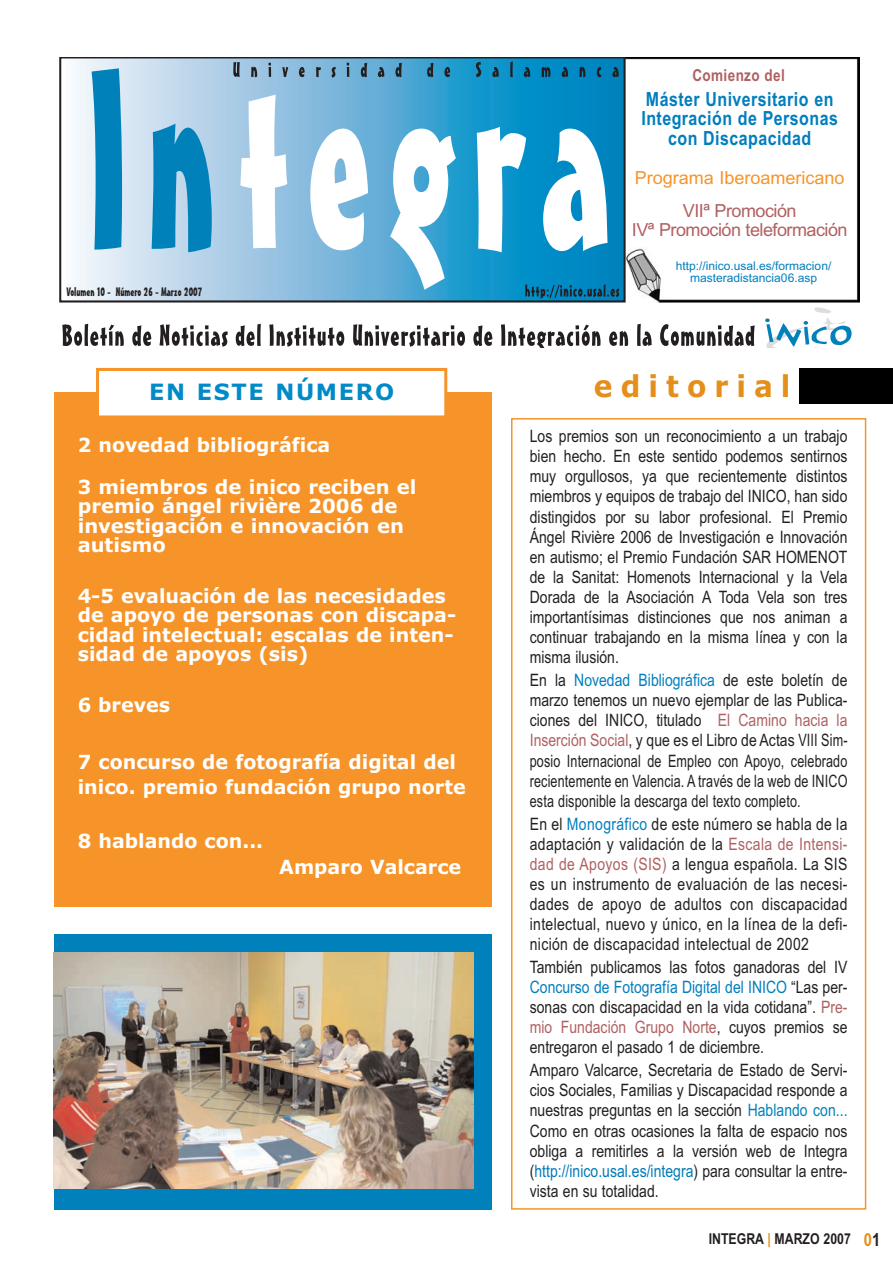
<style>
.page{position:relative;width:893px;height:1263px;background:#fff}
.page>*{position:absolute;margin:0;border:0;box-sizing:border-box;transform-origin:0 0}
.t1{font:700 30px "Verdana";letter-spacing:.285em;color:#e58e19;scale:.94 1}
.t2{font:700 22.5px "Verdana";letter-spacing:.07em;color:#008ac7}
.t3{font:700 19.5px/19.5px "Verdana";color:#fff}
.t4{font:700 19.5px/19.5px "Arial Narrow";letter-spacing:.025em;color:#007ebe;text-align:center}
.t5{font:18px/19.5px "Arial";letter-spacing:-.03em;color:#b06061;text-align:center}
.t6{font:18px "Arial";color:#f79429}
.t7{font:17.1px/20.1px "Arial Narrow";color:#231f20;text-align:justify}
.t8{font:700 16.5px "Arial Narrow";letter-spacing:.025em;color:#b06061}
.t9{font:700 15px "Arial Narrow";color:#231f20}
.t10{font:12px/12px "Arial";color:#007ebe;text-align:center}
.t11{font:12px "Mister Earl BT";color:#231f20}
.s1{color:#007ebe}
.s2{color:#b06061}
.s3{color:#0081bc}
.s4{color:#007ab7}
.s5{color:#e58e19}
.s6{font-size:18px;color:#e58e19}
.s7{font-size:18px}
</style>
<div class="page">
<img style="left:626px;top:57px;width:234px;height:245px">
<hr style="left:622px;top:57px;width:3px;height:244px;background:#0081b9">
<svg style="left:76px;top:59px;width:546px;height:240px;background:#6fb6db"></svg>
<div style="left:59px;top:56px;width:567px;height:246px;border:2px solid #231f20"></div>
<svg style="left:240px;top:95px;width:47px;height:153px"></svg>
<svg style="left:310px;top:129px;width:58px;height:121px"></svg>
<svg style="left:390px;top:129px;width:66px;height:161px"></svg>
<svg style="left:477px;top:127px;width:49px;height:125px"></svg>
<svg style="left:543px;top:129px;width:64px;height:122px"></svg>
<svg style="left:92px;top:68px;width:30px;height:182px;background:#1e8fc1"></svg>
<svg style="left:152px;top:124px;width:60px;height:128px;background:#3197c6"></svg>
<svg style="left:62px;top:324px;width:62px;height:22px"></svg>
<svg style="left:132px;top:325px;width:19px;height:21px"></svg>
<svg style="left:159px;top:324px;width:69px;height:23px"></svg>
<svg style="left:236px;top:324px;width:25px;height:22px"></svg>
<svg style="left:269px;top:324px;width:75px;height:23px"></svg>
<svg style="left:353px;top:324px;width:112px;height:23px"></svg>
<svg style="left:473px;top:325px;width:19px;height:21px"></svg>
<svg style="left:501px;top:324px;width:99px;height:24px"></svg>
<svg style="left:609px;top:331px;width:19px;height:15px"></svg>
<svg style="left:637px;top:324px;width:15px;height:22px"></svg>
<svg style="left:660px;top:324px;width:95px;height:22px"></svg>
<svg style="left:765px;top:307px;width:87px;height:41px"></svg>
<svg style="left:233px;top:62px;width:7px;height:15px"></svg>
<svg style="left:251px;top:67px;width:6px;height:10px"></svg>
<svg style="left:268px;top:63px;width:3px;height:14px"></svg>
<svg style="left:282px;top:67px;width:6px;height:10px"></svg>
<svg style="left:299px;top:67px;width:6px;height:10px"></svg>
<svg style="left:316px;top:67px;width:5px;height:10px"></svg>
<svg style="left:331px;top:67px;width:5px;height:11px"></svg>
<svg style="left:347px;top:63px;width:2px;height:14px"></svg>
<svg style="left:361px;top:63px;width:6px;height:14px"></svg>
<svg style="left:378px;top:67px;width:6px;height:10px"></svg>
<svg style="left:395px;top:63px;width:7px;height:14px"></svg>
<svg style="left:427px;top:63px;width:6px;height:14px"></svg>
<svg style="left:444px;top:67px;width:6px;height:10px"></svg>
<svg style="left:476px;top:62px;width:5px;height:15px"></svg>
<svg style="left:492px;top:67px;width:7px;height:10px"></svg>
<svg style="left:510px;top:62px;width:3px;height:15px"></svg>
<svg style="left:524px;top:67px;width:6px;height:10px"></svg>
<svg style="left:542px;top:67px;width:8px;height:10px"></svg>
<svg style="left:562px;top:67px;width:6px;height:10px"></svg>
<svg style="left:579px;top:67px;width:6px;height:10px"></svg>
<svg style="left:597px;top:67px;width:4px;height:10px"></svg>
<svg style="left:612px;top:67px;width:7px;height:10px"></svg>
<svg style="left:525px;top:284px;width:94px;height:14px"></svg>
<hr style="left:56px;top:55px;width:809px;height:2px;background:#fff">
<div style="left:54px;top:392px;width:438px;height:515px;background:#f79429"></div>
<div style="left:98px;top:369px;width:348px;height:48px;background:#fff"></div>
<div style="left:96px;top:368px;width:351px;height:50px;border:3px solid #f79429"></div>
<div style="left:799px;top:368px;width:94px;height:36px;background:#000"></div>
<div style="left:54px;top:934px;width:438px;height:276px;background:#0081bc"></div>
<img style="left:54px;top:952px;width:419px;height:237px">
<div style="left:511px;top:418px;width:355px;height:792px;border:2px solid #f79429"></div>
<p class="t11" style="left:67px;top:287px;width:137px">Volumen 10 - Número 26 - Marzo 2007</p>
<h2 class="t2" style="left:149px;top:383px;width:246px">EN ESTE NÚMERO</h2>
<p class="t3" style="left:78px;top:426px;width:340px;line-height:42px">2 novedad bibliográfica<br>3 miembros de inico reciben el</p>
<p class="t3" style="left:78px;top:498px;width:328px">premio ángel rivière 2006 de investigación e innovación en autismo</p>
<p class="t3" style="left:78px;top:588px;width:380px">4-5 evaluación de las necesidades de apoyo de personas con discapa&shy;cidad intelectual: escalas de inten&shy;sidad de apoyos (sis)</p>
<p class="t3" style="left:78px;top:697px;width:94px">6 breves</p>
<p class="t3" style="left:78px;top:750px;width:389px;line-height:25.5px">7 concurso de fotografía digital del inico. premio fundación grupo norte</p>
<p class="t3" style="left:78px;top:832px;width:187px">8 hablando con...</p>
<p class="t3" style="left:279px;top:859px;width:184px">Amparo Valcarce</p>
<p class="t8" style="left:692px;top:69px;width:94px">Comienzo del</p>
<p class="t4" style="left:641px;top:91px;width:198px">Máster Universitario en<br>Integración de Personas con Discapacidad</p>
<p class="t6" style="left:635px;top:171px;width:211px">Programa Iberoamericano</p>
<p class="t5" style="left:632px;top:202px;width:217px">VIIª Promoción<br>IVª Promoción teleformación</p>
<p class="t10" style="left:676px;top:261px;width:157px">http://inico.usal.es/formacion/ masteradistancia06.asp</p>
<h1 class="t1" style="left:594px;top:374px;width:211px">editorial</h1>
<p class="t7" style="left:530px;top:428px;width:319px">Los premios son un reconocimiento a un trabajo bien hecho. En este sentido podemos sentirnos muy orgullosos, ya que recientemente distintos miembros y equipos de trabajo del INICO, han sido distingidos por su labor profesional. El Premio Ángel Rivière 2006 de Investigación e Innovación en autismo; el Premio Fundación SAR HOMENOT de la Sanitat: Homenots Internacional y la Vela Dorada de la Asociación A Toda Vela son tres importantísimas distinciones que nos animan a continuar trabajando en la misma línea y con la misma ilusión.</p>
<p class="t7" style="left:530px;top:672px;width:319px">En la <span class="s1">Novedad Bibliográfica</span> de este boletín de marzo tenemos un nuevo ejemplar de las Publica&shy;ciones del INICO, titulado <span class="s2">El Camino hacia la Inserción Social</span>, y que es el Libro de Actas VIII Sim&shy;posio Internacional de Empleo con Apoyo, celebrado recientemente en Valencia. A través de la web de INICO esta disponible la descarga del texto completo.</p>
<p class="t7" style="left:530px;top:815px;width:319px">En el <span class="s1">Monográfico</span> de este número se habla de la adaptación y validación de la <span class="s2">Escala de Intensi&shy;dad de Apoyos (SIS)</span> a lengua española. La SIS es un instrumento de evaluación de las necesi&shy;dades de apoyo de adultos con discapacidad intelectual, nuevo y único, en la línea de la defi&shy;nición de discapacidad intelectual de 2002</p>
<p class="t7" style="left:530px;top:959px;width:319px">También publicamos las fotos ganadoras del IV <span class="s1">Concurso de Fotografía Digital del INICO</span> “Las per&shy;sonas con discapacidad en la vida cotidana”. <span class="s2">Pre&shy;mio Fundación Grupo Norte</span>, cuyos premios se entregaron el pasado 1 de diciembre.</p>
<p class="t7" style="left:530px;top:1062px;width:319px">Amparo Valcarce, Secretaria de Estado de Servi&shy;cios Sociales, Familias y Discapacidad responde a nuestras preguntas en la sección <span class="s3">Hablando con...<br></span>Como en otras ocasiones la falta de espacio nos obliga a remitirles a la versión web de Integra (<span class="s4">http://inico.usal.es/integra</span>) para consultar la entre&shy;vista en su totalidad.</p>
<p class="t9" style="left:709px;top:1233px;width:173px">INTEGRA <span class="s5">|</span> MARZO 2007 <span class="s6">0</span><span class="s7">1</span></p>
</div>
